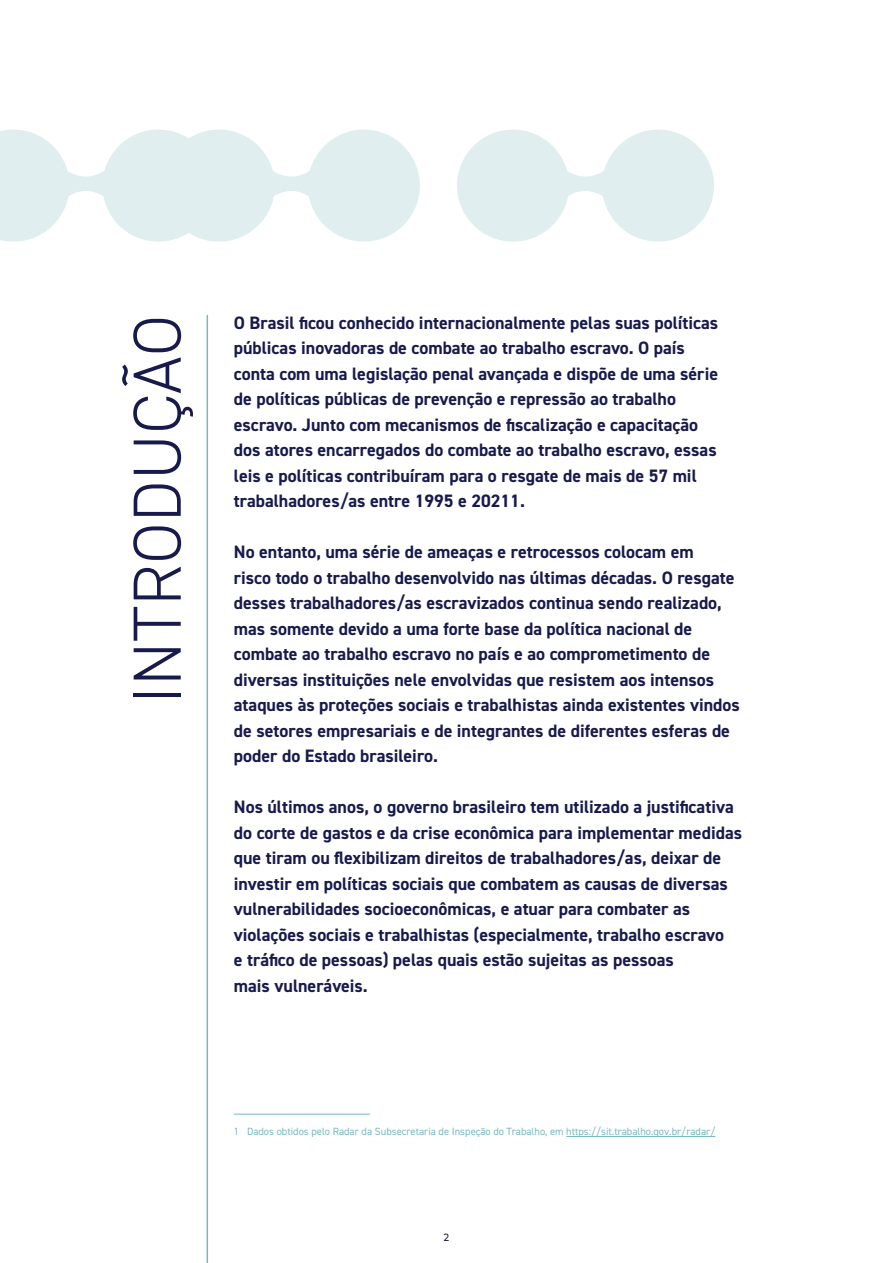
<style>
.page{position:relative;width:893px;height:1263px;background:#fff}
.page>*{position:absolute;margin:0;border:0;box-sizing:border-box;transform-origin:0 0}
.linha_fina{font:300 68.25px "DIN2014";letter-spacing:.01em;color:#181a4b}
.linha_fina-2{font:700 18px/25.5px "DIN2014";color:#181a4b}
.linha_fina-3{font:10.5px "DIN2014";color:#78b9bf}
.t1{font:10.5px "Mark Pro";color:#0f0d2a}
</style>
<div class="page">
<hr style="left:234px;top:1114px;width:136px;height:1px;background:#78b9bf">
<hr style="left:566px;top:1136px;width:149px;height:1px;background:#78b9bf">
<hr style="left:207px;top:315px;width:1px;height:948px;background:#78b9bf">
<div style="left:102px;top:130px;width:112px;height:112px;background:#e1eef0;border-radius:50%"></div>
<svg style="left:0;top:130px;width:108px;height:112px"></svg>
<div style="left:457px;top:130px;width:112px;height:112px;background:#e1eef0;border-radius:50%"></div>
<div style="left:602px;top:130px;width:112px;height:112px;background:#e1eef0;border-radius:50%"></div>
<svg style="left:566px;top:168px;width:39px;height:32px"></svg>
<div style="left:163px;top:130px;width:112px;height:112px;background:#e1eef0;border-radius:50%"></div>
<div style="left:308px;top:130px;width:112px;height:112px;background:#e1eef0;border-radius:50%"></div>
<svg style="left:272px;top:168px;width:39px;height:32px"></svg>
<p class="linha_fina" style="left:116px;top:704px;width:390px;rotate:-90deg">INTRODUÇÃO</p>
<p class="linha_fina-2" style="left:234px;top:310px;width:486px">O Brasil ficou conhecido internacionalmente pelas suas políticas públicas inovadoras de combate ao trabalho escravo. O país conta com uma legislação penal avançada e dispõe de uma série de políticas públicas de prevenção e repressão ao trabalho escravo. Junto com mecanismos de fiscalização e capacitação dos atores encarregados do combate ao trabalho escravo, essas leis e políticas contribuíram para o resgate de mais de 57 mil trabalhadores/as entre 1995 e 20211.</p>
<p class="linha_fina-2" style="left:234px;top:539px;width:507px">No entanto, uma série de ameaças e retrocessos colocam em<br>risco todo o trabalho desenvolvido nas últimas décadas. O resgate desses trabalhadores/as escravizados continua sendo realizado, mas somente devido a uma forte base da política nacional de combate ao trabalho escravo no país e ao comprometimento de diversas instituições nele envolvidas que resistem aos intensos ataques às proteções sociais e trabalhistas ainda existentes vindos de setores empresariais e de integrantes de diferentes esferas de poder do Estado brasileiro.</p>
<p class="linha_fina-2" style="left:234px;top:794px;width:510px">Nos últimos anos, o governo brasileiro tem utilizado a justificativa do corte de gastos e da crise econômica para implementar medidas que tiram ou flexibilizam direitos de trabalhadores/as, deixar de investir em políticas sociais que combatem as causas de diversas vulnerabilidades socioeconômicas, e atuar para combater as violações sociais e trabalhistas (especialmente, trabalho escravo<br>e tráfico de pessoas) pelas quais estão sujeitas as pessoas<br>mais vulneráveis.</p>
<p class="linha_fina-3" style="left:234px;top:1125px;width:483px">1 Dados obtidos pelo Radar da Subsecretaria de Inspeção do Trabalho, em https://sit.trabalho.gov.br/radar/</p>
<p class="t1" style="left:444px;top:1229px;width:7px">2</p>
</div>
